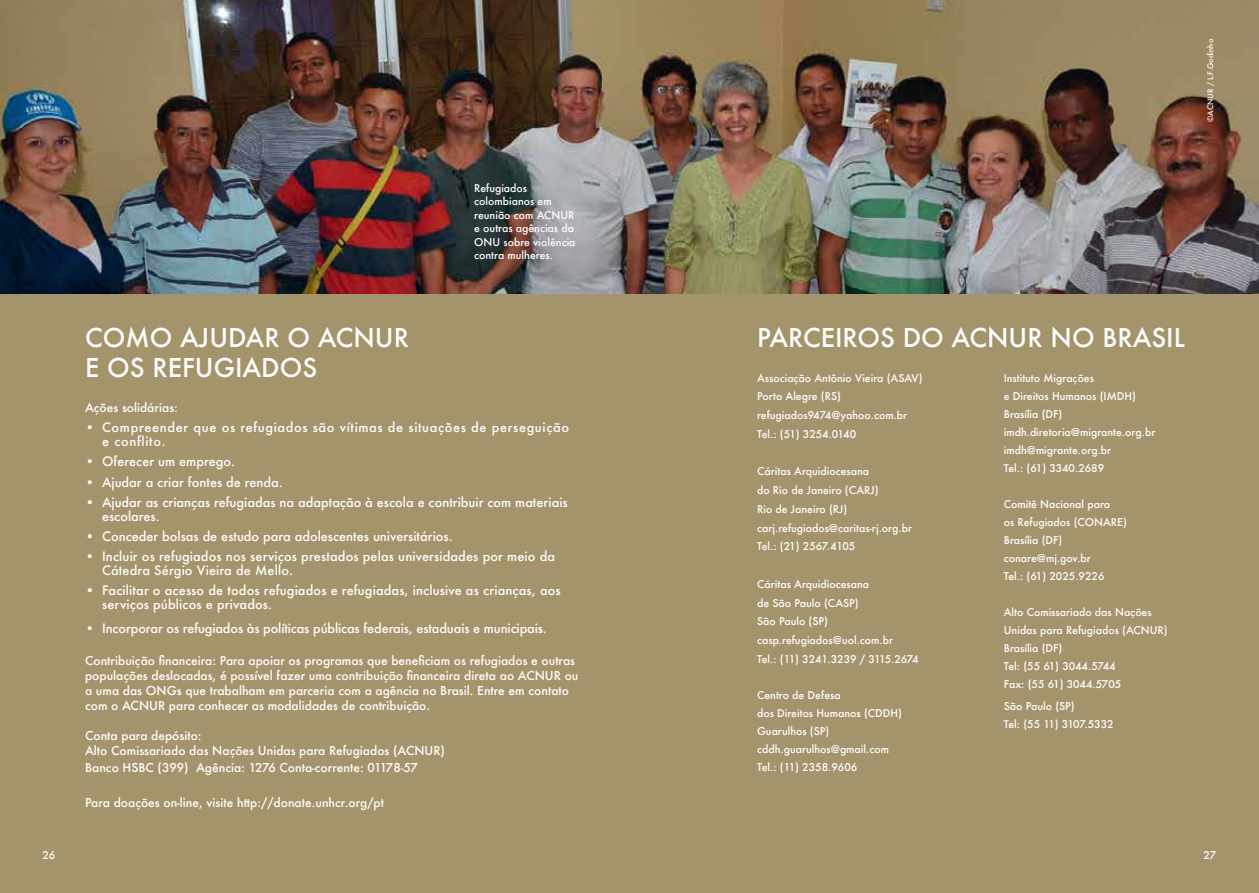
<style>
.page{position:relative;width:1259px;height:893px;background:#fff}
.page>*{position:absolute;margin:0;border:0;box-sizing:border-box;transform-origin:0 0}
.t1{font:500 25.35px/30.5px "Futura";color:#fff}
.t2{font:500 12.75px/13.8px "Futura";letter-spacing:.01em;color:#fff}
.t3{font:500 12.75px "Futura";letter-spacing:-.01em;color:#fff}
.t4{font:500 12.75px/13.8px "Futura";letter-spacing:.05em;color:#fff}
.t5{font:500 12px/15px "Futura";color:#fff}
.t6{font:500 10.5px/18px "Futura";color:#fff}
.t7{font:500 7.5px "Futura";color:#fff}
</style>
<div class="page">
<div style="left:0;top:293px;width:1259px;height:600px;background:#a4946c"></div>
<img style="left:0;top:0;width:1259px;height:293px">
<p class="t6" style="left:474px;top:181px;width:103px;line-height:13.5px">Refugiados colombianos em reunião com ACNUR e outras agências da<br>ONU sobre violência contra mulheres.</p>
<h1 class="t1" style="left:85px;top:322px;width:325px">COMO AJUDAR O ACNUR<br>E OS REFUGIADOS</h1>
<p class="t5" style="left:85px;top:400px;width:94px">Ações solidárias:</p>
<p class="t4" style="left:102px;top:421px;width:468px;text-indent:-17px">• Compreender que os refugiados são vítimas de situações de perseguição e conflito.</p>
<p class="t2" style="left:85px;top:455px;width:151px">• Oferecer um emprego.</p>
<p class="t2" style="left:85px;top:475px;width:199px">• Ajudar a criar fontes de renda.</p>
<p class="t2" style="left:102px;top:495px;width:467px;text-indent:-17px">• Ajudar as crianças refugiadas na adaptação à escola e contribuir com materiais escolares.</p>
<p class="t2" style="left:85px;top:529px;width:369px">• Conceder bolsas de estudo para adolescentes universitários.</p>
<p class="t2" style="left:102px;top:549px;width:454px;text-indent:-17px">• Incluir os refugiados nos serviços prestados pelas universidades por meio da<br>Cátedra Sérgio Vieira de Mello.</p>
<p class="t2" style="left:102px;top:583px;width:460px;text-indent:-17px">• Facilitar o acesso de todos refugiados e refugiadas, inclusive as crianças, aos serviços públicos e privados.</p>
<p class="t3" style="left:85px;top:619px;width:463px">• Incorporar os refugiados às políticas públicas federais, estaduais e municipais.</p>
<p class="t5" style="left:85px;top:653px;width:495px">Contribuição financeira: Para apoiar os programas que beneficiam os refugiados e outras populações deslocadas, é possível fazer uma contribuição financeira direta ao ACNUR ou a uma das ONGs que trabalham em parceria com a agência no Brasil. Entre em contato com o ACNUR para conhecer as modalidades de contribuição.</p>
<p class="t5" style="left:85px;top:728px;width:361px">Conta para depósito:<br>Alto Comissariado das Nações Unidas para Refugiados (ACNUR)</p>
<p class="t5" style="left:85px;top:760px;width:334px">Banco HSBC (399) Agência: 1276 Conta-corrente: 01178-57</p>
<p class="t5" style="left:85px;top:795px;width:301px">Para doações on-line, visite http://donate.unhcr.org/pt</p>
<p class="t7" style="left:1205px;top:122px;width:85px;rotate:-90deg">©ACNUR / L.F.Godinho</p>
<h1 class="t1" style="left:757px;top:322px;width:429px">PARCEIROS DO ACNUR NO BRASIL</h1>
<p class="t6" style="left:757px;top:368px;width:167px;line-height:18.8px">Associação Antônio Vieira (ASAV)<br>Porto Alegre (RS) refugiados9474@yahoo.com.br<br>Tel.: (51) 3254.0140</p>
<p class="t6" style="left:757px;top:462px;width:156px;line-height:18.8px">Cáritas Arquidiocesana<br>do Rio de Janeiro (CARJ)<br>Rio de Janeiro (RJ) carj.refugiados@caritas-rj.org.br<br>Tel.: (21) 2567.4105</p>
<p class="t6" style="left:757px;top:574px;width:163px;line-height:18.8px">Cáritas Arquidiocesana<br>de São Paulo (CASP)<br>São Paulo (SP) casp.refugiados@uol.com.br<br>Tel.: (11) 3241.3239 / 3115.2674</p>
<p class="t6" style="left:757px;top:686px;width:146px">Centro de Defesa<br>dos Direitos Humanos (CDDH)<br>Guarulhos (SP) cddh.guarulhos@gmail.com<br>Tel.: (11) 2358.9606</p>
<p class="t6" style="left:1003px;top:369px;width:153px">Instituto Migrações<br>e Direitos Humanos (IMDH)<br>Brasília (DF) imdh.diretoria@migrante.org.br imdh@migrante.org.br<br>Tel.: (61) 3340.2689</p>
<p class="t6" style="left:1003px;top:495px;width:125px">Comitê Nacional para<br>os Refugiados (CONARE)<br>Brasília (DF) conare@mj.gov.br<br>Tel.: (61) 2025.9226</p>
<p class="t6" style="left:1003px;top:603px;width:165px">Alto Comissariado das Nações<br>Unidas para Refugiados (ACNUR)<br>Brasília (DF)<br>Tel: (55 61) 3044.5744<br>Fax: (55 61) 3044.5705</p>
<p class="t6" style="left:1003px;top:697px;width:111px">São Paulo (SP)<br>Tel: (55 11) 3107.5332</p>
<p class="t6" style="left:43px;top:846px;width:14px">26</p>
<p class="t6" style="left:1203px;top:846px;width:14px">27</p>
</div>
